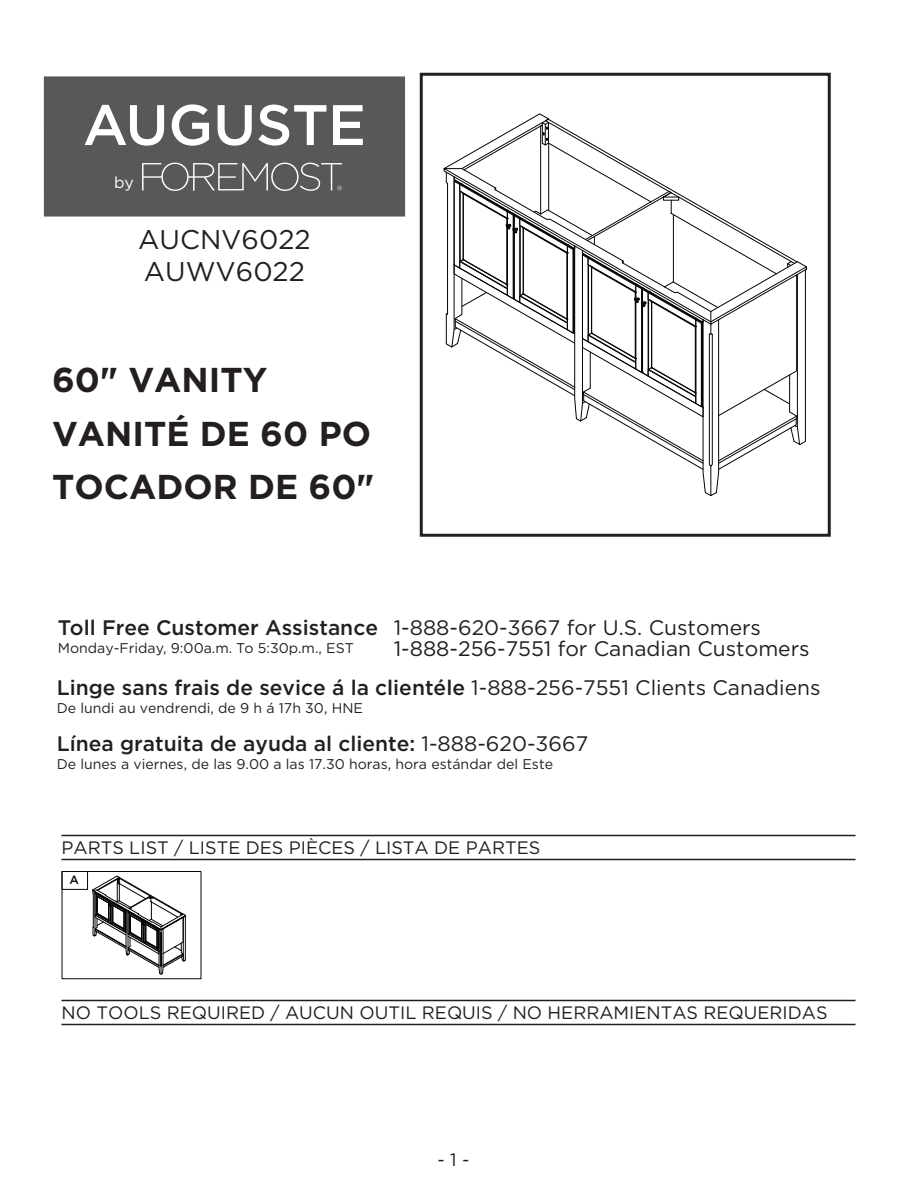
<style>
.page{position:relative;width:918px;height:1188px;background:#fff}
.page>*{position:absolute;margin:0;border:0;box-sizing:border-box;transform-origin:0 0}
.t1{font:500 57px "Gotham";letter-spacing:-.01em;color:#fff}
.t2{font:700 34.5px/53.4px "Gotham";color:#231f20}
.t3{font:27px/32.4px "Gotham";color:#231f20}
.t4{font:21px/38.8px "Gotham";color:#231f20}
.t5{font:500 21px "Gotham";color:#231f20}
.t6{font:18px "Gotham";color:#231f20}
.t7{font:15.9px "Gotham";color:#fff}
.t8{font:14.1px "Gotham";color:#231f20}
.t9{font:500 12px "Gotham";color:#050604}
.s1{font-weight:500}
.s2{font-weight:400}
</style>
<div class="page">
<div style="left:44px;top:76px;width:361px;height:141px;background:#57585a"></div>
<div style="left:420px;top:73px;width:411px;height:464px;border:3px solid #231f20"></div>
<div style="left:62px;top:871px;width:26px;height:19px;border:1px solid #050604"></div>
<hr style="left:62px;top:835px;width:794px;height:1px;background:#201e1e">
<hr style="left:62px;top:859px;width:794px;height:1px;background:#201e1e">
<hr style="left:62px;top:1000px;width:794px;height:1px;background:#201e1e">
<hr style="left:62px;top:1024px;width:794px;height:1px;background:#201e1e">
<svg style="left:142px;top:163px;width:200px;height:28px"></svg>
<svg style="left:443px;top:113px;width:364px;height:383px"></svg>
<svg style="left:92px;top:876px;width:94px;height:99px"></svg>
<h1 class="t1" style="left:83px;top:88px;width:285px">AUGUSTE</h1>
<p class="t7" style="left:114px;top:172px;width:21px">by</p>
<p class="t3" style="left:138px;top:223px;width:174px">AUCNV6022<br>AUWV6022</p>
<h2 class="t2" style="left:52px;top:353px;width:324px">60" VANITY<br>VANITÉ DE 60 PO<br>TOCADOR DE 60"</h2>
<p class="t4" style="left:58px;top:607px;width:705px"><span class="s1">Toll Free Customer Assistance</span> 1-888-620-3667 for U.S. Customers</p>
<p class="t8" style="left:58px;top:639px;width:298px">Monday-Friday, 9:00a.m. To 5:30p.m., EST</p>
<p class="t4" style="left:57px;top:628px;width:765px;text-indent:337px">1-888-256-7551 for Canadian Customers<br><span class="s1">Linge sans frais de sevice á la clientéle</span> 1-888-256-7551 Clients Canadiens</p>
<p class="t8" style="left:57px;top:699px;width:308px">De lundi au vendrendi, de 9 h á 17h 30, HNE</p>
<p class="t5" style="left:57px;top:730px;width:533px">Línea gratuita de ayuda al cliente: <span class="s2">1-888-620-3667</span></p>
<p class="t8" style="left:57px;top:755px;width:498px">De lunes a viernes, de las 9.00 a las 17.30 horas, hora estándar del Este</p>
<p class="t6" style="left:61px;top:836px;width:480px">PARTS LIST / LISTE DES PIÈCES / LISTA DE PARTES</p>
<p class="t9" style="left:70px;top:872px;width:11px">A</p>
<p class="t6" style="left:61px;top:1001px;width:768px">NO TOOLS REQUIRED / AUCUN OUTIL REQUIS / NO HERRAMIENTAS REQUERIDAS</p>
<p class="t6" style="left:437px;top:1148px;width:33px">- 1 -</p>
</div>
